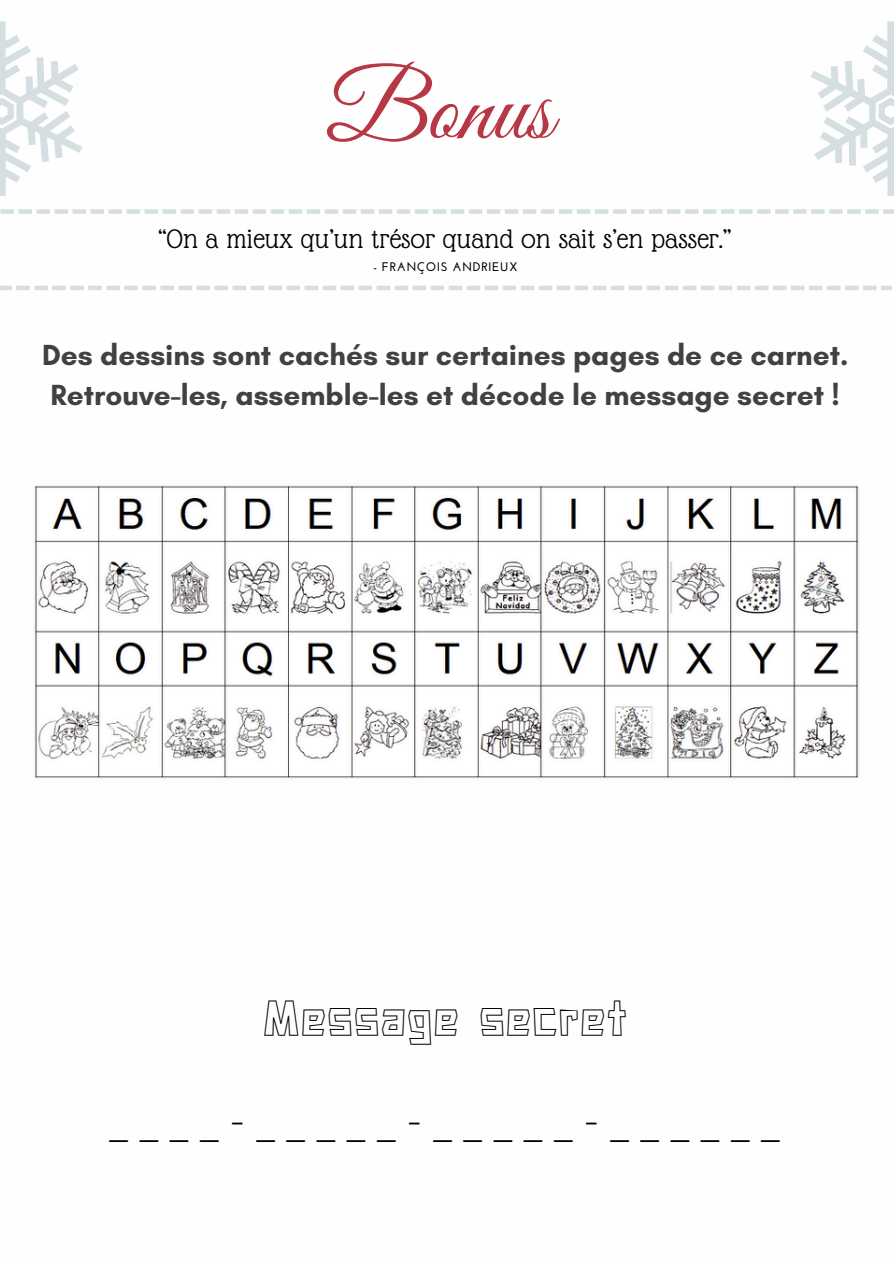
<style>
.page{position:relative;width:894px;height:1264px;background:#fff}
.page>*{position:absolute;margin:0;border:0;box-sizing:border-box;transform-origin:0 0}
.t1{font:97.5px "Great Vibes";color:#b63844}
.t2{font:48px "Cave Age Outline";color:#000}
.t3{font:300 45px "Open Sans";color:#000}
.t4{font:700 29.55px/40.5px "Glacial Indifference";color:#414042}
.t5{font:28.95px "Glass Antiqua";letter-spacing:.01em;color:#000}
.t6{font:700 12.45px "Josefin Sans";letter-spacing:.04em;color:#000}
</style>
<div class="page">
<svg style="left:0;top:21px;width:82px;height:175px"></svg>
<svg style="left:811px;top:21px;width:82px;height:175px"></svg>
<div style="left:0;top:209px;width:14px;height:5px;background:#d5dfe1"></div>
<div style="left:18px;top:209px;width:14px;height:5px;background:#d5dfe1"></div>
<div style="left:36px;top:209px;width:14px;height:5px;background:#d5dfe1"></div>
<div style="left:54px;top:209px;width:14px;height:5px;background:#d5dfe1"></div>
<div style="left:72px;top:209px;width:14px;height:5px;background:#d5dfe1"></div>
<div style="left:90px;top:209px;width:14px;height:5px;background:#d5dfe1"></div>
<div style="left:108px;top:209px;width:14px;height:5px;background:#d5dfe1"></div>
<div style="left:126px;top:209px;width:14px;height:5px;background:#d5dfe1"></div>
<div style="left:144px;top:209px;width:14px;height:5px;background:#d5dfe1"></div>
<div style="left:162px;top:209px;width:14px;height:5px;background:#d5dfe1"></div>
<div style="left:180px;top:209px;width:14px;height:5px;background:#d5dfe1"></div>
<div style="left:198px;top:209px;width:14px;height:5px;background:#d5dfe1"></div>
<div style="left:216px;top:209px;width:14px;height:5px;background:#d5dfe1"></div>
<div style="left:234px;top:209px;width:14px;height:5px;background:#d5dfe1"></div>
<div style="left:252px;top:209px;width:14px;height:5px;background:#d5dfe1"></div>
<div style="left:270px;top:209px;width:14px;height:5px;background:#d5dfe1"></div>
<div style="left:288px;top:209px;width:14px;height:5px;background:#d5dfe1"></div>
<div style="left:306px;top:209px;width:14px;height:5px;background:#d5dfe1"></div>
<div style="left:324px;top:209px;width:14px;height:5px;background:#d5dfe1"></div>
<div style="left:342px;top:209px;width:14px;height:5px;background:#d5dfe1"></div>
<div style="left:360px;top:209px;width:14px;height:5px;background:#d5dfe1"></div>
<div style="left:378px;top:209px;width:14px;height:5px;background:#d5dfe1"></div>
<div style="left:396px;top:209px;width:14px;height:5px;background:#d5dfe1"></div>
<div style="left:414px;top:209px;width:14px;height:5px;background:#d5dfe1"></div>
<div style="left:432px;top:209px;width:14px;height:5px;background:#d5dfe1"></div>
<div style="left:450px;top:209px;width:14px;height:5px;background:#d5dfe1"></div>
<div style="left:468px;top:209px;width:14px;height:5px;background:#d5dfe1"></div>
<div style="left:486px;top:209px;width:14px;height:5px;background:#d5dfe1"></div>
<div style="left:504px;top:209px;width:14px;height:5px;background:#d5dfe1"></div>
<div style="left:522px;top:209px;width:14px;height:5px;background:#d5dfe1"></div>
<div style="left:540px;top:209px;width:14px;height:5px;background:#d5dfe1"></div>
<div style="left:558px;top:209px;width:14px;height:5px;background:#d5dfe1"></div>
<div style="left:576px;top:209px;width:14px;height:5px;background:#d5dfe1"></div>
<div style="left:594px;top:209px;width:14px;height:5px;background:#d5dfe1"></div>
<div style="left:612px;top:209px;width:14px;height:5px;background:#d5dfe1"></div>
<div style="left:630px;top:209px;width:14px;height:5px;background:#d5dfe1"></div>
<div style="left:648px;top:209px;width:14px;height:5px;background:#d5dfe1"></div>
<div style="left:666px;top:209px;width:14px;height:5px;background:#d5dfe1"></div>
<div style="left:684px;top:209px;width:14px;height:5px;background:#d5dfe1"></div>
<div style="left:702px;top:209px;width:14px;height:5px;background:#d5dfe1"></div>
<div style="left:720px;top:209px;width:14px;height:5px;background:#d5dfe1"></div>
<div style="left:738px;top:209px;width:14px;height:5px;background:#d5dfe1"></div>
<div style="left:756px;top:209px;width:14px;height:5px;background:#d5dfe1"></div>
<div style="left:774px;top:209px;width:14px;height:5px;background:#d5dfe1"></div>
<div style="left:792px;top:209px;width:14px;height:5px;background:#d5dfe1"></div>
<div style="left:810px;top:209px;width:14px;height:5px;background:#d5dfe1"></div>
<div style="left:828px;top:209px;width:14px;height:5px;background:#d5dfe1"></div>
<div style="left:846px;top:209px;width:14px;height:5px;background:#d5dfe1"></div>
<div style="left:864px;top:209px;width:14px;height:5px;background:#d5dfe1"></div>
<div style="left:882px;top:209px;width:11px;height:5px;background:#d5dfe1"></div>
<hr style="left:0;top:286px;width:12px;height:4px;background:#d5dfe1">
<hr style="left:16px;top:286px;width:14px;height:4px;background:#d5dfe1">
<hr style="left:34px;top:286px;width:14px;height:4px;background:#d5dfe1">
<hr style="left:52px;top:286px;width:14px;height:4px;background:#d5dfe1">
<hr style="left:70px;top:286px;width:14px;height:4px;background:#d5dfe1">
<hr style="left:88px;top:286px;width:14px;height:4px;background:#d5dfe1">
<hr style="left:106px;top:286px;width:14px;height:4px;background:#d5dfe1">
<hr style="left:124px;top:286px;width:14px;height:4px;background:#d5dfe1">
<hr style="left:142px;top:286px;width:14px;height:4px;background:#d5dfe1">
<hr style="left:160px;top:286px;width:14px;height:4px;background:#d5dfe1">
<hr style="left:178px;top:286px;width:14px;height:4px;background:#d5dfe1">
<hr style="left:196px;top:286px;width:14px;height:4px;background:#d5dfe1">
<hr style="left:214px;top:286px;width:14px;height:4px;background:#d5dfe1">
<hr style="left:232px;top:286px;width:14px;height:4px;background:#d5dfe1">
<hr style="left:250px;top:286px;width:14px;height:4px;background:#d5dfe1">
<hr style="left:268px;top:286px;width:14px;height:4px;background:#d5dfe1">
<hr style="left:286px;top:286px;width:14px;height:4px;background:#d5dfe1">
<hr style="left:304px;top:286px;width:14px;height:4px;background:#d5dfe1">
<hr style="left:322px;top:286px;width:14px;height:4px;background:#d5dfe1">
<hr style="left:340px;top:286px;width:14px;height:4px;background:#d5dfe1">
<hr style="left:358px;top:286px;width:14px;height:4px;background:#d5dfe1">
<hr style="left:376px;top:286px;width:14px;height:4px;background:#d5dfe1">
<hr style="left:394px;top:286px;width:14px;height:4px;background:#d5dfe1">
<hr style="left:412px;top:286px;width:14px;height:4px;background:#d5dfe1">
<hr style="left:430px;top:286px;width:14px;height:4px;background:#d5dfe1">
<hr style="left:448px;top:286px;width:14px;height:4px;background:#d5dfe1">
<hr style="left:466px;top:286px;width:14px;height:4px;background:#d5dfe1">
<hr style="left:484px;top:286px;width:14px;height:4px;background:#d5dfe1">
<hr style="left:502px;top:286px;width:14px;height:4px;background:#d5dfe1">
<hr style="left:520px;top:286px;width:14px;height:4px;background:#d5dfe1">
<hr style="left:538px;top:286px;width:14px;height:4px;background:#d5dfe1">
<hr style="left:556px;top:286px;width:14px;height:4px;background:#d5dfe1">
<hr style="left:574px;top:286px;width:14px;height:4px;background:#d5dfe1">
<hr style="left:592px;top:286px;width:14px;height:4px;background:#d5dfe1">
<hr style="left:610px;top:286px;width:14px;height:4px;background:#d5dfe1">
<hr style="left:628px;top:286px;width:14px;height:4px;background:#d5dfe1">
<hr style="left:646px;top:286px;width:14px;height:4px;background:#d5dfe1">
<hr style="left:664px;top:286px;width:14px;height:4px;background:#d5dfe1">
<hr style="left:682px;top:286px;width:14px;height:4px;background:#d5dfe1">
<hr style="left:700px;top:286px;width:14px;height:4px;background:#d5dfe1">
<hr style="left:718px;top:286px;width:14px;height:4px;background:#d5dfe1">
<hr style="left:736px;top:286px;width:14px;height:4px;background:#d5dfe1">
<hr style="left:754px;top:286px;width:14px;height:4px;background:#d5dfe1">
<hr style="left:772px;top:286px;width:14px;height:4px;background:#d5dfe1">
<hr style="left:790px;top:286px;width:14px;height:4px;background:#d5dfe1">
<hr style="left:808px;top:286px;width:14px;height:4px;background:#d5dfe1">
<hr style="left:826px;top:286px;width:14px;height:4px;background:#d5dfe1">
<hr style="left:844px;top:286px;width:14px;height:4px;background:#d5dfe1">
<hr style="left:862px;top:286px;width:14px;height:4px;background:#d5dfe1">
<hr style="left:880px;top:286px;width:11px;height:4px;background:#d5dfe1">
<img style="left:34px;top:485px;width:825px;height:293px">
<h1 class="t1" style="left:326px;top:55px;width:228px">Bonus</h1>
<p class="t5" style="left:158px;top:223px;width:574px">“On a mieux qu’un trésor quand on sait s’en passer.”</p>
<p class="t6" style="left:373px;top:262px;width:145px">- FRANÇOIS ANDRIEUX</p>
<h2 class="t4" style="left:42px;top:334px;width:807px">Des dessins sont cachés sur certaines pages de ce carnet.<br>Retrouve-les, assemble-les et décode le message secret !</h2>
<p class="t2" style="left:262px;top:987px;width:366px">Message secret</p>
<p class="t3" style="left:110px;top:1087px;width:671px">_ _ _ _ - _ _ _ _ _ - _ _ _ _ _ - _ _ _ _ _ _</p>
</div>
